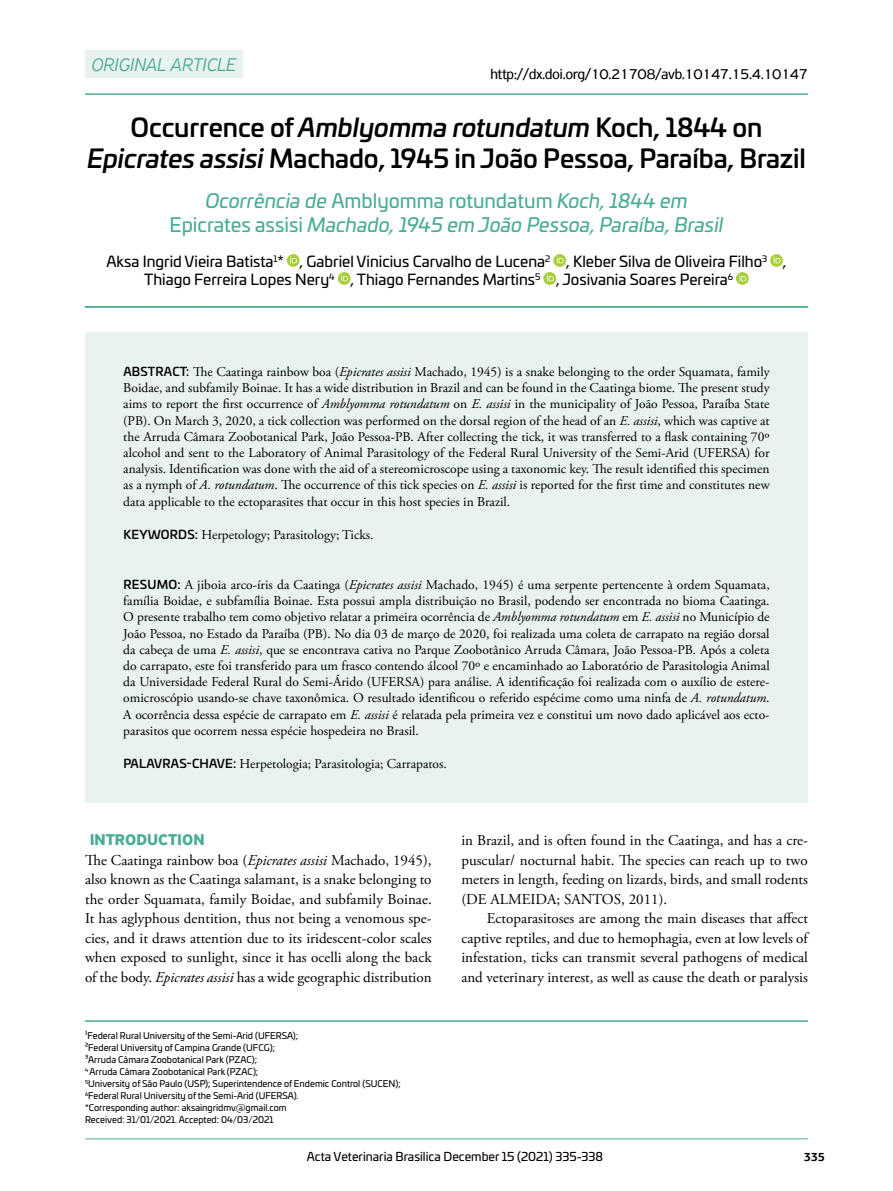
<style>
.page{position:relative;width:893px;height:1191px;background:#fff}
.page>*{position:absolute;margin:0;border:0;box-sizing:border-box;transform-origin:0 0}
.t1{font:500 25.5px/30.6px "Univia Pro";letter-spacing:-.005em;color:#000;text-align:center}
.t2{font:italic 19.5px/23.4px "Univia Pro";color:#49ac97;text-align:center}
.t3{font:italic 300 19.5px "PF Highway Sans Pro";color:#49ac97}
.t4{font:700 16.5px "PF Highway Sans Pro";color:#49ac97}
.t5{font:15px/19.5px "Adobe Garamond Pro";color:#000;text-align:justify}
.t6{font:15px/18px "Univia Pro";color:#000}
.t7{font:15px "PF Highway Sans Pro";letter-spacing:-.03em;color:#000}
.t8{font:13.5px/16.2px "Adobe Garamond Pro";color:#000;text-align:justify}
.t9{font:12px "Univia Pro";color:#000}
.t10{font:700 12px "PF Agora Sans Pro";color:#000}
.t11{font:9px/12px "Univia Pro";color:#000}
.s1{font-style:italic}
.s2{font-style:normal}
.s3{font-family:"Univia Pro";font-weight:500;font-size:12px}
</style>
<div class="page">
<hr style="left:85px;top:1138px;width:723px;height:1px;background:#49ac97">
<hr style="left:85px;top:93px;width:723px;height:2px;background:#49ac97">
<svg style="left:85px;top:306px;width:723px;height:2px"></svg>
<svg style="left:287px;top:254px;width:13px;height:13px"></svg>
<svg style="left:290px;top:256px;width:7px;height:7px"></svg>
<svg style="left:553px;top:254px;width:13px;height:13px"></svg>
<svg style="left:557px;top:256px;width:7px;height:7px"></svg>
<svg style="left:770px;top:254px;width:13px;height:13px"></svg>
<svg style="left:774px;top:256px;width:6px;height:7px"></svg>
<svg style="left:338px;top:272px;width:13px;height:13px"></svg>
<svg style="left:341px;top:274px;width:7px;height:7px"></svg>
<svg style="left:543px;top:272px;width:13px;height:13px"></svg>
<svg style="left:547px;top:274px;width:7px;height:7px"></svg>
<svg style="left:736px;top:272px;width:13px;height:13px"></svg>
<svg style="left:739px;top:274px;width:7px;height:7px"></svg>
<hr style="left:85px;top:1020px;width:723px;height:1px;background:#49ac97">
<div style="left:85px;top:50px;width:157px;height:27px;background:#e8f2ee"></div>
<div style="left:85px;top:332px;width:723px;height:470px;background:#e8f2ee"></div>
<h2 class="t3" style="left:91px;top:53px;width:146px">ORIGINAL ARTICLE</h2>
<p class="t7" style="left:490px;top:65px;width:319px">http://dx.doi.org/10.21708/avb.10147.15.4.10147</p>
<h1 class="t1" style="left:87px;top:111px;width:720px">Occurrence of <span class="s1">Amblyomma rotundatum</span> Koch, 1844 on<br><span class="s1">Epicrates assisi</span> Machado, 1945 in João Pessoa, Paraíba, Brazil</h1>
<h2 class="t2" style="left:169px;top:188px;width:556px">Ocorrência de <span class="s2">Amblyomma rotundatum</span> Koch, 1844 em<br><span class="s2">Epicrates assisi</span> Machado, 1945 em João Pessoa, Paraíba, Brasil</h2>
<p class="t6" style="left:144px;top:251px;width:644px;text-indent:-38px">Aksa Ingrid Vieira Batista<sup>1</sup>* , Gabriel Vinicius Carvalho de Lucena<sup>2</sup> , Kleber Silva de Oliveira Filho<sup>3</sup> ,<br>Thiago Ferreira Lopes Nery<sup>4</sup> , Thiago Fernandes Martins<sup>5</sup> , Josivania Soares Pereira<sup>6</sup></p>
<p class="t8" style="left:123px;top:364px;width:648px"><span class="s3">ABSTRACT:</span> The Caatinga rainbow boa (<span class="s1">Epicrates assisi</span> Machado, 1945) is a snake belonging to the order Squamata, family Boidae, and subfamily Boinae. It has a wide distribution in Brazil and can be found in the Caatinga biome. The present study aims to report the first occurrence of <span class="s1">Amblyomma rotundatum</span> on <span class="s1">E. assisi</span> in the municipality of João Pessoa, Paraíba State (PB). On March 3, 2020, a tick collection was performed on the dorsal region of the head of an <span class="s1">E. assisi</span>, which was captive at the Arruda Câmara Zoobotanical Park, João Pessoa-PB. After collecting the tick, it was transferred to a flask containing 70º alcohol and sent to the Laboratory of Animal Parasitology of the Federal Rural University of the Semi-Arid (UFERSA) for analysis. Identification was done with the aid of a stereomicroscope using a taxonomic key. The result identified this specimen as a nymph of <span class="s1">A. rotundatum</span>. The occurrence of this tick species on <span class="s1">E. assisi</span> is reported for the first time and constitutes new data applicable to the ectoparasites that occur in this host species in Brazil.</p>
<p class="t8" style="left:123px;top:527px;width:252px"><span class="s3">KEYWORDS:</span> Herpetology; Parasitology; Ticks.</p>
<p class="t8" style="left:123px;top:577px;width:648px"><span class="s3">RESUMO:</span> A jiboia arco-íris da Caatinga (<span class="s1">Epicrates assisi</span> Machado, 1945) é uma serpente pertencente à ordem Squamata, família Boidae, e subfamília Boinae. Esta possui ampla distribuição no Brasil, podendo ser encontrada no bioma Caatinga.<br>O presente trabalho tem como objetivo relatar a primeira ocorrência de <span class="s1">Amblyomma rotundatum</span> em <span class="s1">E. assisi</span> no Município de João Pessoa, no Estado da Paraíba (PB). No dia 03 de março de 2020, foi realizada uma coleta de carrapato na região dorsal da cabeça de uma <span class="s1">E. assisi</span>, que se encontrava cativa no Parque Zoobotânico Arruda Câmara, João Pessoa-PB. Após a coleta do carrapato, este foi transferido para um frasco contendo álcool 70º e encaminhado ao Laboratório de Parasitologia Animal da Universidade Federal Rural do Semi-Árido (UFERSA) para análise. A identificação foi realizada com o auxílio de estere&shy;omicroscópio usando-se chave taxonômica. O resultado identificou o referido espécime como uma ninfa de <span class="s1">A. rotundatum</span>.<br>A ocorrência dessa espécie de carrapato em <span class="s1">E. assisi</span> é relatada pela primeira vez e constitui um novo dado aplicável aos ecto&shy;parasitos que ocorrem nessa espécie hospedeira no Brasil.</p>
<p class="t8" style="left:123px;top:756px;width:325px"><span class="s3">PALAVRAS-CHAVE:</span> Herpetologia; Parasitologia; Carrapatos.</p>
<p class="t4" style="left:90px;top:830px;width:116px">INTRODUCTION</p>
<p class="t5" style="left:85px;top:850px;width:348px">The Caatinga rainbow boa (<span class="s1">Epicrates assisi</span> Machado, 1945), also known as the Caatinga salamant, is a snake belonging to the order Squamata, family Boidae, and subfamily Boinae.<br>It has aglyphous dentition, thus not being a venomous spe&shy;cies, and it draws attention due to its iridescent-color scales when exposed to sunlight, since it has ocelli along the back of the body. <span class="s1">Epicrates assisi</span> has a wide geographic distribution</p>
<p class="t11" style="left:85px;top:1029px;width:317px">¹Federal Rural University of the Semi-Arid (UFERSA);<br>²Federal University of Campina Grande (UFCG);<br>³Arruda Câmara Zoobotanical Park (PZAC);<br><sup>4</sup> Arruda Câmara Zoobotanical Park (PZAC);<br><sup>5</sup>University of São Paulo (USP); Superintendence of Endemic Control (SUCEN); <sup>6</sup>Federal Rural University of the Semi-Arid (UFERSA).<br>*Corresponding author: aksaingridmv@gmail.com<br>Received: 31/01/2021. Accepted: 04/03/2021</p>
<p class="t5" style="left:461px;top:831px;width:348px">in Brazil, and is often found in the Caatinga, and has a cre&shy;puscular/ nocturnal habit. The species can reach up to two meters in length, feeding on lizards, birds, and small rodents (DE ALMEIDA; SANTOS, 2011).</p>
<p class="t5" style="left:461px;top:909px;width:348px;text-indent:26px">Ectoparasitoses are among the main diseases that affect captive reptiles, and due to hemophagia, even at low levels of infestation, ticks can transmit several pathogens of medical and veterinary interest, as well as cause the death or paralysis</p>
<p class="t9" style="left:307px;top:1147px;width:298px">Acta Veterinaria Brasilica December 15 (2021) 335-338</p>
<p class="t10" style="left:804px;top:1148px;width:23px">335</p>
</div>
